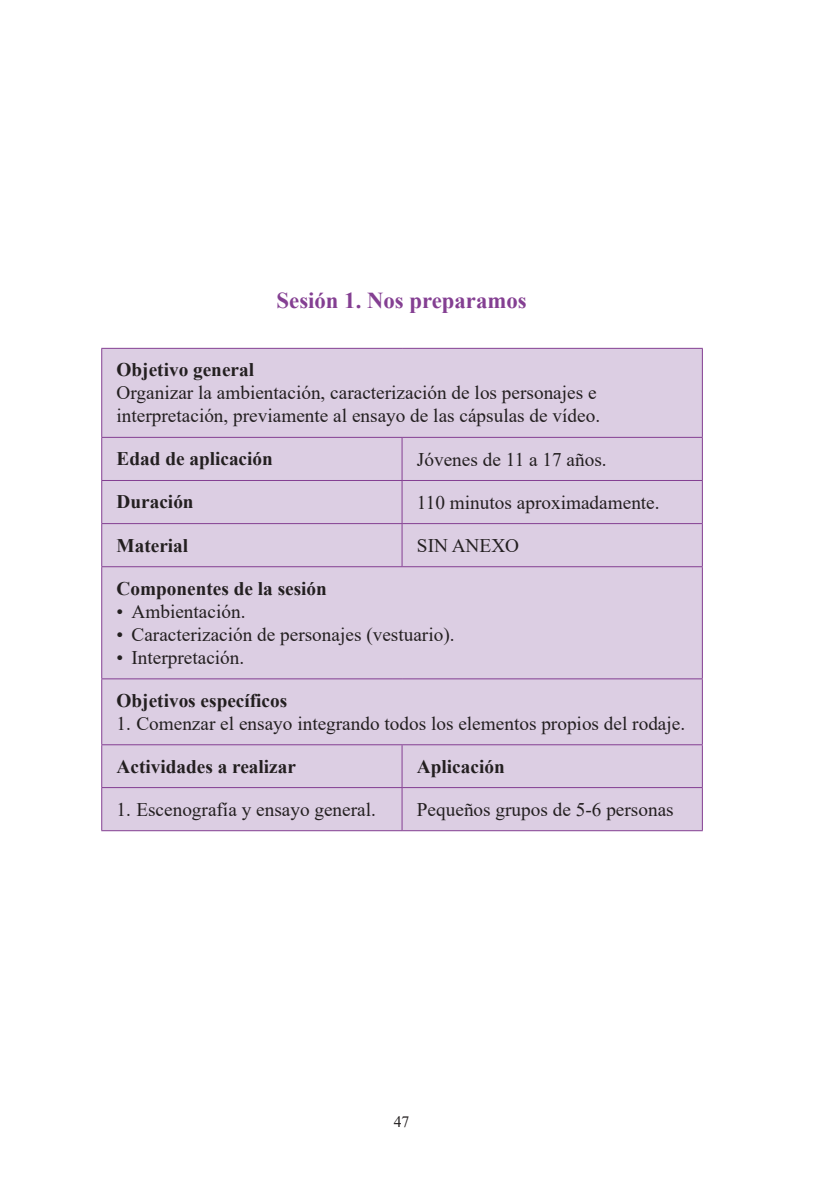
<style>
.page{position:relative;width:838px;height:1185px;background:#fff}
.page>*{position:absolute;margin:0;border:0;box-sizing:border-box;transform-origin:0 0}
.t1{font:700 22.75px "Times New Roman";color:#843f92}
.t2{font:19.25px/23.1px "Times New Roman";color:#231f20}
.t3{font:700 19.25px "Times New Roman";color:#231f20}
.t4{font:15.75px "Times New Roman";color:#231f20}
</style>
<div class="page">
<div style="left:102px;top:349px;width:599px;height:481px;background:#dccee3"></div>
<hr style="left:101px;top:348px;width:301px;height:1px;background:#843f92">
<hr style="left:101px;top:349px;width:1px;height:88px;background:#843f92">
<hr style="left:402px;top:348px;width:300px;height:1px;background:#843f92">
<hr style="left:701px;top:349px;width:1px;height:88px;background:#843f92">
<hr style="left:101px;top:437px;width:301px;height:1px;background:#843f92">
<hr style="left:101px;top:438px;width:1px;height:42px;background:#843f92">
<hr style="left:402px;top:437px;width:300px;height:1px;background:#843f92">
<hr style="left:401px;top:438px;width:1px;height:42px;background:#843f92">
<hr style="left:701px;top:438px;width:1px;height:42px;background:#843f92">
<hr style="left:101px;top:480px;width:301px;height:1px;background:#843f92">
<hr style="left:101px;top:481px;width:1px;height:42px;background:#843f92">
<hr style="left:402px;top:480px;width:300px;height:1px;background:#843f92">
<hr style="left:401px;top:481px;width:1px;height:42px;background:#843f92">
<hr style="left:701px;top:481px;width:1px;height:42px;background:#843f92">
<hr style="left:101px;top:523px;width:301px;height:1px;background:#843f92">
<hr style="left:101px;top:524px;width:1px;height:42px;background:#843f92">
<hr style="left:402px;top:523px;width:300px;height:1px;background:#843f92">
<hr style="left:401px;top:524px;width:1px;height:42px;background:#843f92">
<hr style="left:701px;top:524px;width:1px;height:42px;background:#843f92">
<hr style="left:101px;top:566px;width:301px;height:1px;background:#843f92">
<hr style="left:101px;top:567px;width:1px;height:111px;background:#843f92">
<hr style="left:402px;top:566px;width:300px;height:1px;background:#843f92">
<hr style="left:701px;top:567px;width:1px;height:111px;background:#843f92">
<hr style="left:101px;top:678px;width:301px;height:1px;background:#843f92">
<hr style="left:101px;top:679px;width:1px;height:65px;background:#843f92">
<hr style="left:402px;top:678px;width:300px;height:1px;background:#843f92">
<hr style="left:701px;top:679px;width:1px;height:65px;background:#843f92">
<hr style="left:101px;top:744px;width:301px;height:1px;background:#843f92">
<hr style="left:101px;top:745px;width:1px;height:42px;background:#843f92">
<hr style="left:402px;top:744px;width:300px;height:1px;background:#843f92">
<hr style="left:401px;top:745px;width:1px;height:42px;background:#843f92">
<hr style="left:701px;top:745px;width:1px;height:42px;background:#843f92">
<hr style="left:101px;top:787px;width:301px;height:1px;background:#843f92">
<hr style="left:101px;top:788px;width:1px;height:42px;background:#843f92">
<hr style="left:402px;top:787px;width:300px;height:1px;background:#843f92">
<hr style="left:401px;top:788px;width:1px;height:42px;background:#843f92">
<hr style="left:701px;top:788px;width:1px;height:42px;background:#843f92">
<hr style="left:101px;top:830px;width:301px;height:1px;background:#843f92">
<hr style="left:402px;top:830px;width:300px;height:1px;background:#843f92">
<p class="t1" style="left:276px;top:284px;width:251px">Sesión 1. Nos preparamos</p>
<p class="t3" style="left:117px;top:356px;width:139px">Objetivo general</p>
<p class="t2" style="left:117px;top:381px;width:485px">Organizar la ambientación, caracterización de los personajes e interpretación, previamente al ensayo de las cápsulas de vídeo.</p>
<p class="t3" style="left:117px;top:445px;width:158px">Edad de aplicación</p>
<p class="t2" style="left:417px;top:447px;width:191px">Jóvenes de 11 a 17 años.</p>
<p class="t3" style="left:117px;top:488px;width:79px">Duración</p>
<p class="t2" style="left:417px;top:490px;width:244px">110 minutos aproximadamente.</p>
<p class="t3" style="left:117px;top:531px;width:73px">Material</p>
<p class="t2" style="left:417px;top:533px;width:104px">SIN ANEXO</p>
<p class="t3" style="left:117px;top:574px;width:212px">Componentes de la sesión</p>
<p class="t2" style="left:117px;top:599px;width:130px">• Ambientación.</p>
<p class="t2" style="left:117px;top:622px;width:339px">• Caracterización de personajes (vestuario).</p>
<p class="t2" style="left:117px;top:645px;width:129px">• Interpretación.</p>
<p class="t3" style="left:117px;top:686px;width:172px">Objetivos específicos</p>
<p class="t2" style="left:117px;top:711px;width:570px">1. Comenzar el ensayo integrando todos los elementos propios del rodaje.</p>
<p class="t3" style="left:117px;top:752px;width:181px">Actividades a realizar</p>
<p class="t3" style="left:417px;top:752px;width:89px">Aplicación</p>
<p class="t2" style="left:117px;top:797px;width:261px">1. Escenografía y ensayo general.</p>
<p class="t2" style="left:417px;top:797px;width:258px">Pequeños grupos de 5-6 personas</p>
<p class="t4" style="left:393px;top:1110px;width:17px">47</p>
</div>
